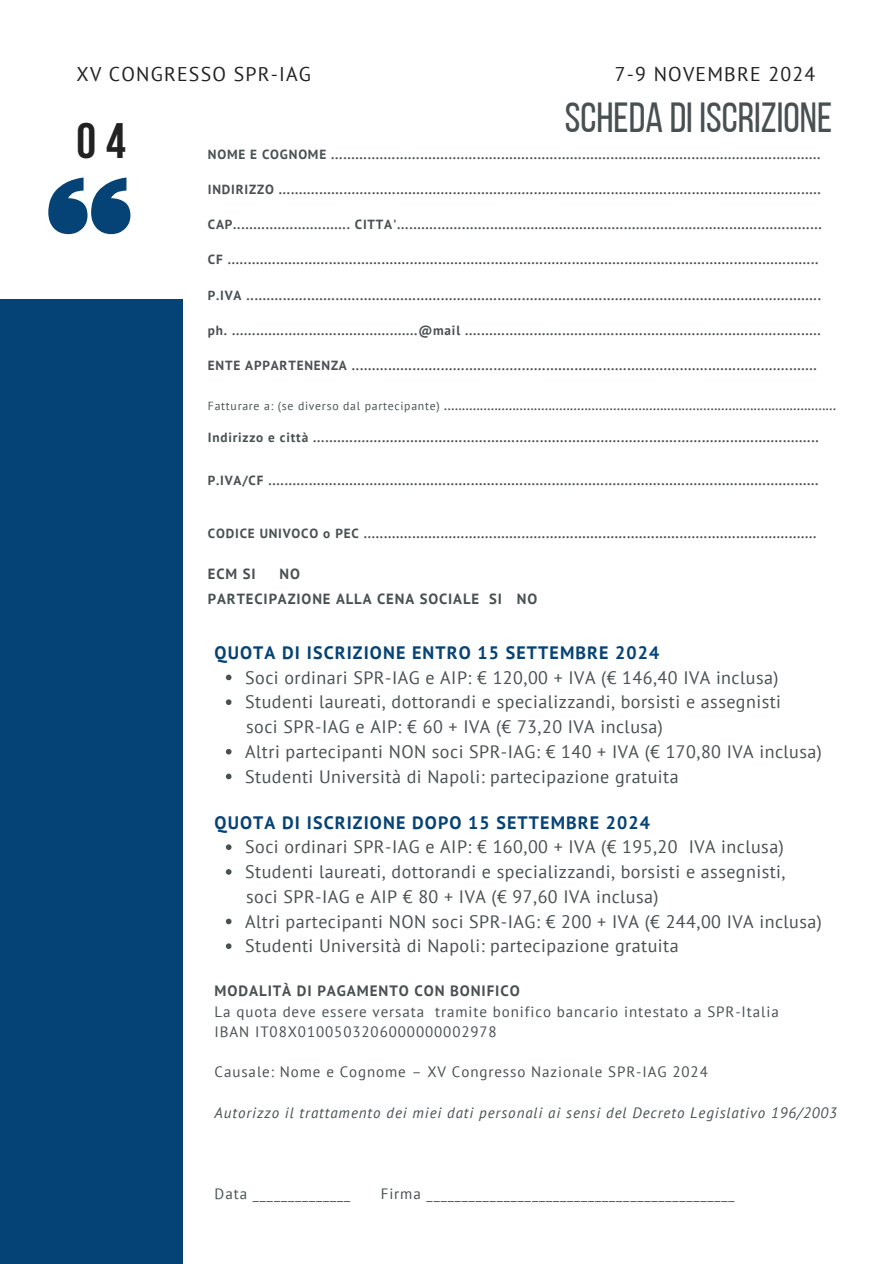
<style>
.page{position:relative;width:894px;height:1264px;background:#fff}
.page>*{position:absolute;margin:0;border:0;box-sizing:border-box;transform-origin:0 0}
.t1{font:700 49.65px "Bebas Neue";color:#222}
.t2{font:42px "Bebas Neue";color:#495052}
.t3{font:19.8px "PT Sans";letter-spacing:.06em;color:#222}
.t4{font:18px "PT Sans";letter-spacing:.025em;color:#495052}
.t5{font:700 18px "PT Sans";letter-spacing:.06em;color:#054276}
.t6{font:15px/20.2px "PT Sans";letter-spacing:.06em;color:#495052}
.t7{font:italic 15px "PT Sans";letter-spacing:.06em;color:#495052}
.t8{font:700 14.7px "PT Sans";letter-spacing:.06em;color:#495052}
.t9{font:700 13.2px "PT Sans";letter-spacing:.06em;color:#495052}
.t10{font:700 11.7px "PT Sans";color:#495052}
.s1{font-weight:400}
.s2{font-weight:700}
</style>
<div class="page">
<div style="left:0;top:300px;width:182px;height:963px;background:#054276"></div>
<svg style="left:48px;top:177px;width:82px;height:57px"></svg>
<svg style="left:226px;top:674px;width:5px;height:6px"></svg>
<svg style="left:226px;top:699px;width:5px;height:6px"></svg>
<svg style="left:226px;top:749px;width:5px;height:5px"></svg>
<svg style="left:226px;top:773px;width:5px;height:6px"></svg>
<svg style="left:226px;top:844px;width:5px;height:6px"></svg>
<svg style="left:226px;top:869px;width:5px;height:5px"></svg>
<svg style="left:226px;top:918px;width:5px;height:6px"></svg>
<svg style="left:226px;top:943px;width:5px;height:6px"></svg>
<h3 class="t3" style="left:77px;top:61px;width:236px">XV CONGRESSO SPR-IAG</h3>
<h3 class="t3" style="left:614px;top:61px;width:202px">7-9 NOVEMBRE 2024</h3>
<h1 class="t1" style="left:76px;top:120px;width:51px">04</h1>
<p class="t2" style="left:564px;top:100px;width:269px">SCHEDA DI ISCRIZIONE</p>
<p class="t9" style="left:208px;top:145px;width:614px">NOME E COGNOME .........................................................................................................................</p>
<p class="t9" style="left:208px;top:180px;width:614px">INDIRIZZO ......................................................................................................................................</p>
<p class="t9" style="left:208px;top:216px;width:615px">CAP............................. CITTA'.........................................................................................................</p>
<p class="t9" style="left:208px;top:251px;width:611px">CF ..................................................................................................................................................</p>
<p class="t9" style="left:208px;top:286px;width:614px">P.IVA ..............................................................................................................................................</p>
<p class="t9" style="left:208px;top:321px;width:614px">ph. ..............................................@mail ........................................................................................</p>
<p class="t9" style="left:208px;top:357px;width:610px">ENTE APPARTENENZA ...................................................................................................................</p>
<p class="t10" style="left:208px;top:397px;width:629px"><span class="s1">Fatturare a: (se diverso dal partecipante)</span> .............................................................................................................</p>
<p class="t9" style="left:208px;top:428px;width:612px">Indirizzo e città .............................................................................................................................</p>
<p class="t9" style="left:208px;top:471px;width:612px">P.IVA/CF ........................................................................................................................................</p>
<p class="t9" style="left:208px;top:524px;width:610px">CODICE UNIVOCO o PEC ................................................................................................................</p>
<h5 class="t8" style="left:208px;top:564px;width:49px">ECM SI</h5>
<h5 class="t8" style="left:279px;top:564px;width:22px">NO</h5>
<p class="t8" style="left:208px;top:588px;width:331px">PARTECIPAZIONE ALLA CENA SOCIALE SI NO</p>
<p class="t5" style="left:214px;top:640px;width:446px">QUOTA DI ISCRIZIONE ENTRO 15 SETTEMBRE 2024</p>
<h4 class="t4" style="left:245px;top:665px;width:534px">Soci ordinari SPR-IAG e AIP: € 120,00 + IVA (€ 146,40 IVA inclusa)</h4>
<p class="t4" style="left:245px;top:690px;width:537px">Studenti laureati, dottorandi e specializzandi, borsisti e assegnisti</p>
<p class="t4" style="left:246px;top:714px;width:418px">soci SPR-IAG e AIP: € 60 + IVA (€ 73,20 IVA inclusa)</p>
<h2 class="t4" style="left:245px;top:739px;width:578px">Altri partecipanti NON soci SPR-IAG: € 140 + IVA (€ 170,80 IVA inclusa)</h2>
<p class="t4" style="left:245px;top:764px;width:435px">Studenti Università di Napoli: partecipazione gratuita</p>
<p class="t5" style="left:214px;top:810px;width:437px">QUOTA DI ISCRIZIONE DOPO 15 SETTEMBRE 2024</p>
<h4 class="t4" style="left:245px;top:835px;width:540px">Soci ordinari SPR-IAG e AIP: € 160,00 + IVA (€ 195,20 IVA inclusa)</h4>
<p class="t4" style="left:245px;top:859px;width:541px">Studenti laureati, dottorandi e specializzandi, borsisti e assegnisti,</p>
<p class="t4" style="left:246px;top:884px;width:414px">soci SPR-IAG e AIP € 80 + IVA (€ 97,60 IVA inclusa)</p>
<h6 class="t4" style="left:245px;top:909px;width:578px">Altri partecipanti NON soci SPR-IAG: € 200 + IVA (€ 244,00 IVA inclusa)</h6>
<h6 class="t4" style="left:245px;top:934px;width:435px">Studenti Università di Napoli: partecipazione gratuita</h6>
<p class="t6" style="left:214px;top:980px;width:565px"><span class="s2">MODALITÀ DI PAGAMENTO CON BONIFICO<br></span>La quota deve essere versata tramite bonifico bancario intestato a SPR-Italia<br>IBAN IT08X0100503206000000002978</p>
<p class="t6" style="left:214px;top:1061px;width:494px">Causale: Nome e Cognome – XV Congresso Nazionale SPR-IAG 2024</p>
<h2 class="t7" style="left:214px;top:1102px;width:623px">Autorizzo il trattamento dei miei dati personali ai sensi del Decreto Legislativo 196/2003</h2>
<p class="t6" style="left:214px;top:1183px;width:137px">Data ______________</p>
<p class="t6" style="left:380px;top:1183px;width:355px">Firma ____________________________________________</p>
</div>
